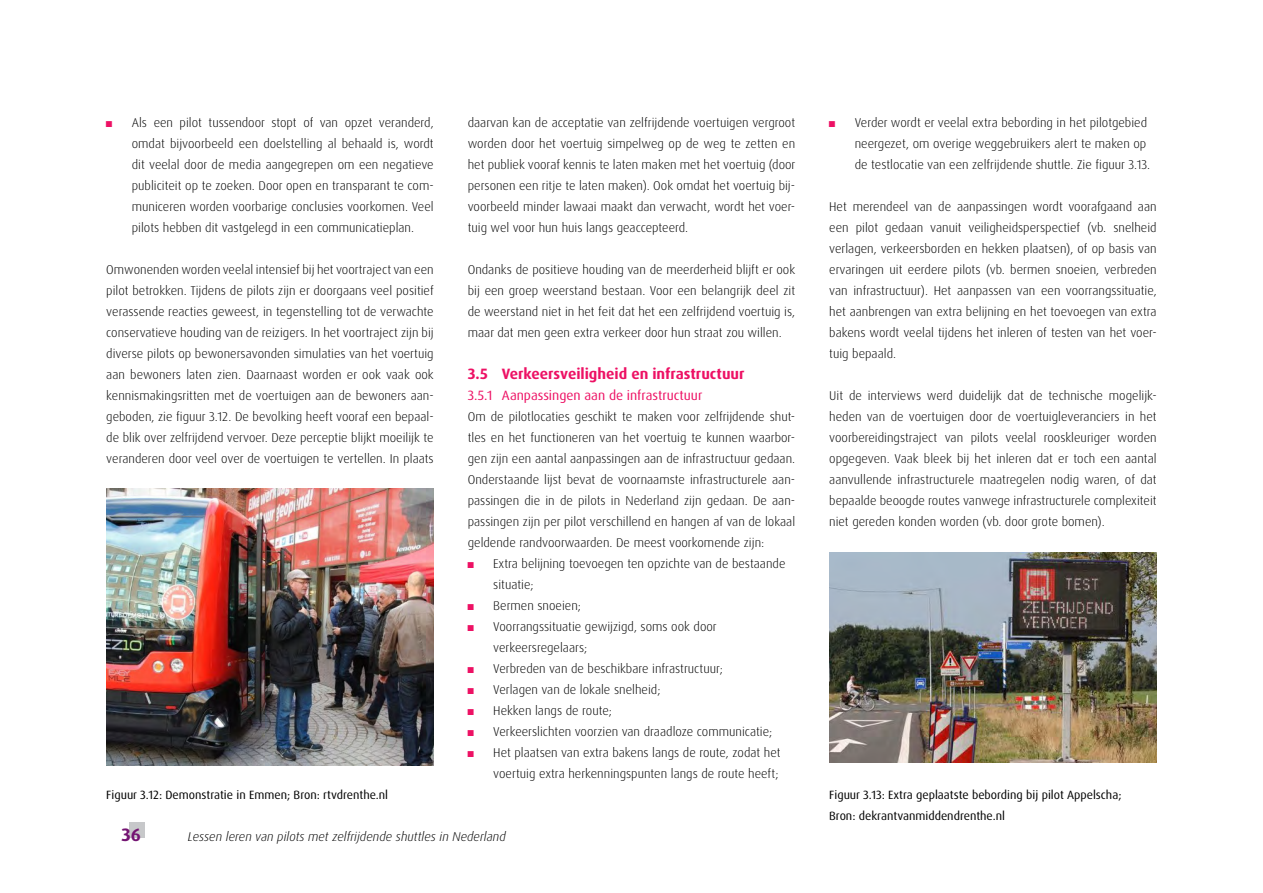
<style>
.page{position:relative;width:1263px;height:893px;background:#fff}
.page>*{position:absolute;margin:0;border:0;box-sizing:border-box;transform-origin:0 0}
.t1{font:700 18px "Dax OT";color:#741472}
.t2{font:700 15px "Dax OT";color:#ed1164}
.t3{font:13.5px "Dax OT";color:#ed1164}
.t4{font:300 12.75px/21px "Dax OT";color:#000;text-align:justify}
.t5{font:italic 300 12.75px "Dax OT";color:#000}
.t6{font:12px/21px "Dax OT";color:#000}
.s1{font-family:"Arial Narrow";font-weight:400;color:#ed1164}
</style>
<div class="page">
<div style="left:129px;top:822px;width:16px;height:15px;background:#c7c8ca"></div>
<img style="left:106px;top:489px;width:328px;height:276px">
<img style="left:829px;top:552px;width:328px;height:210px">
<p class="t4" style="left:132px;top:113px;width:303px;text-indent:-26px"><span class="s1">■</span> Als een pilot tussendoor stopt of van opzet veranderd, omdat bijvoorbeeld een doelstelling al behaald is, wordt dit veelal door de media aangegrepen om een negatieve publiciteit op te zoeken. Door open en transparant te com&shy;municeren worden voorbarige conclusies voorkomen. Veel pilots hebben dit vastgelegd in een communicatieplan.</p>
<p class="t4" style="left:106px;top:260px;width:329px">Omwonenden worden veelal intensief bij het voortraject van een pilot betrokken. Tijdens de pilots zijn er doorgaans veel positief verassende reacties geweest, in tegenstelling tot de verwachte conservatieve houding van de reizigers. In het voortraject zijn bij diverse pilots op bewonersavonden simulaties van het voertuig aan bewoners laten zien. Daarnaast worden er ook vaak ook kennismakingsritten met de voertuigen aan de bewoners aan&shy;geboden, zie figuur 3.12. De bevolking heeft vooraf een bepaal&shy;de blik over zelfrijdend vervoer. Deze perceptie blijkt moeilijk te veranderen door veel over de voertuigen te vertellen. In plaats</p>
<p class="t4" style="left:468px;top:112px;width:329px">daarvan kan de acceptatie van zelfrijdende voertuigen vergroot worden door het voertuig simpelweg op de weg te zetten en het publiek vooraf kennis te laten maken met het voertuig (door personen een ritje te laten maken). Ook omdat het voertuig bij&shy;voorbeeld minder lawaai maakt dan verwacht, wordt het voer&shy;tuig wel voor hun huis langs geaccepteerd.</p>
<p class="t4" style="left:468px;top:259px;width:329px">Ondanks de positieve houding van de meerderheid blijft er ook bij een groep weerstand bestaan. Voor een belangrijk deel zit de weerstand niet in het feit dat het een zelfrijdend voertuig is, maar dat men geen extra verkeer door hun straat zou willen.</p>
<p class="t2" style="left:468px;top:364px;width:278px">3.5 Verkeersveiligheid en infrastructuur</p>
<p class="t3" style="left:468px;top:387px;width:236px">3.5.1 Aanpassingen aan de infrastructuur</p>
<p class="t4" style="left:468px;top:407px;width:329px">Om de pilotlocaties geschikt te maken voor zelfrijdende shut&shy;tles en het functioneren van het voertuig te kunnen waarbor&shy;gen zijn een aantal aanpassingen aan de infrastructuur gedaan.<br>Onderstaande lijst bevat de voornaamste infrastructurele aan&shy;passingen die in de pilots in Nederland zijn gedaan. De aan&shy;passingen zijn per pilot verschillend en hangen af van de lokaal geldende randvoorwaarden. De meest voorkomende zijn:</p>
<p class="t4" style="left:493px;top:554px;width:294px;text-indent:-26px"><span class="s1">■</span> Extra belijning toevoegen ten opzichte van de bestaande situatie;</p>
<p class="t4" style="left:468px;top:596px;width:115px"><span class="s1">■</span> Bermen snoeien;</p>
<p class="t4" style="left:493px;top:617px;width:225px;text-indent:-26px"><span class="s1">■</span> Voorrangssituatie gewijzigd, soms ook door verkeersregelaars;</p>
<p class="t4" style="left:468px;top:659px;width:257px"><span class="s1">■</span> Verbreden van de beschikbare infrastructuur;</p>
<p class="t4" style="left:468px;top:679px;width:194px"><span class="s1">■</span> Verlagen van de lokale snelheid;</p>
<p class="t4" style="left:468px;top:700px;width:146px"><span class="s1">■</span> Hekken langs de route;</p>
<p class="t4" style="left:468px;top:721px;width:306px"><span class="s1">■</span> Verkeerslichten voorzien van draadloze communicatie;</p>
<p class="t4" style="left:468px;top:742px;width:314px;text-align:right"><span class="s1">■</span> Het plaatsen van extra bakens langs de route, zodat het voertuig extra herkenningspunten langs de route heeft;</p>
<p class="t4" style="left:855px;top:112px;width:297px;text-align:left;text-indent:-26px"><span class="s1">■</span> Verder wordt er veelal extra bebording in het pilotgebied neergezet, om overige weggebruikers alert te maken op de testlocatie van een zelfrijdende shuttle. Zie figuur 3.13.</p>
<p class="t4" style="left:829px;top:196px;width:329px">Het merendeel van de aanpassingen wordt voorafgaand aan een pilot gedaan vanuit veiligheidsperspectief (vb. snelheid verlagen, verkeersborden en hekken plaatsen), of op basis van ervaringen uit eerdere pilots (vb. bermen snoeien, verbreden van infrastructuur). Het aanpassen van een voorrangssituatie, het aanbrengen van extra belijning en het toevoegen van extra bakens wordt veelal tijdens het inleren of testen van het voer&shy;tuig bepaald.</p>
<p class="t4" style="left:829px;top:385px;width:329px">Uit de interviews werd duidelijk dat de technische mogelijk&shy;heden van de voertuigen door de voertuigleveranciers in het voorbereidingstraject van pilots veelal rooskleuriger worden opgegeven. Vaak bleek bij het inleren dat er toch een aantal aanvullende infrastructurele maatregelen nodig waren, of dat bepaalde beoogde routes vanwege infrastructurele complexiteit niet gereden konden worden (vb. door grote bomen).</p>
<p class="t6" style="left:106px;top:785px;width:283px">Figuur 3.12: Demonstratie in Emmen; Bron: rtvdrenthe.nl</p>
<p class="t6" style="left:829px;top:785px;width:294px">Figuur 3.13: Extra geplaatste bebording bij pilot Appelscha;<br>Bron: dekrantvanmiddendrenthe.nl</p>
<h1 class="t1" style="left:121px;top:824px;width:21px">36</h1>
<p class="t5" style="left:188px;top:829px;width:320px">Lessen leren van pilots met zelfrijdende shuttles in Nederland</p>
</div>
